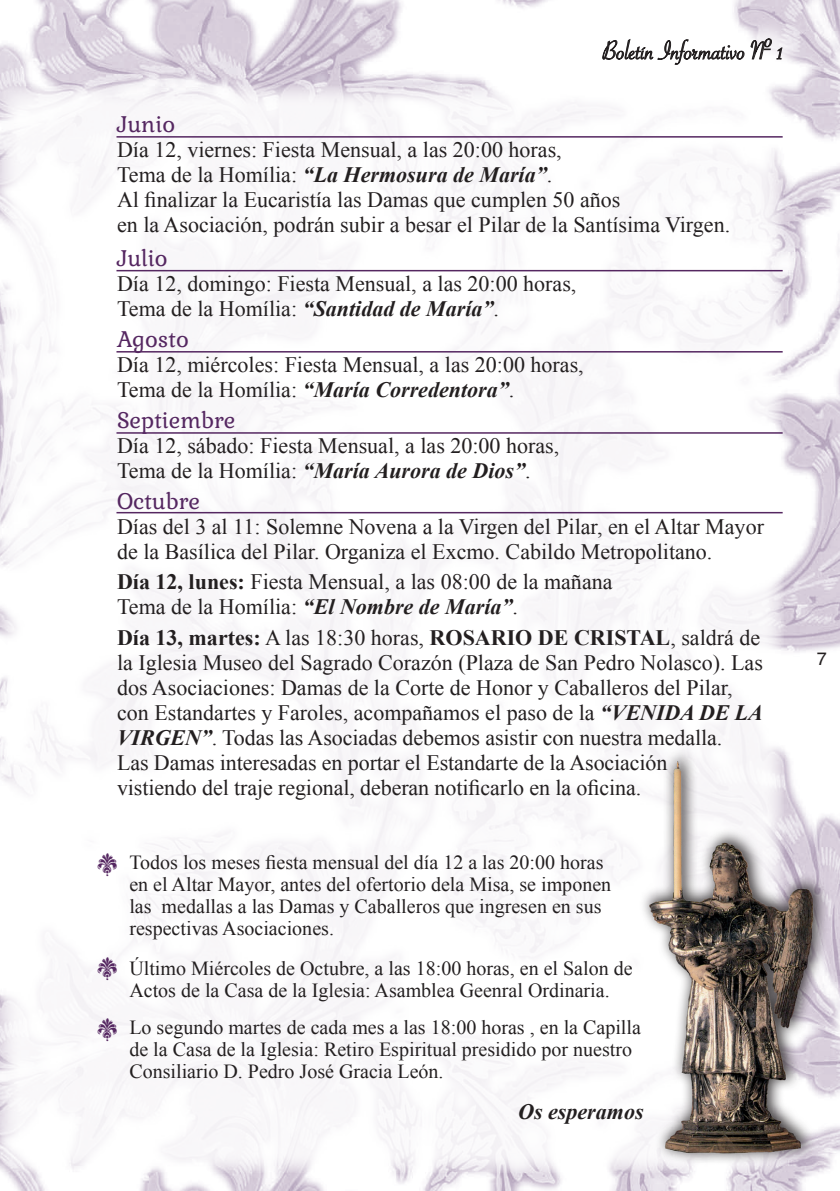
<style>
.page{position:relative;width:840px;height:1191px;background:#fff}
.page>*{position:absolute;margin:0;border:0;box-sizing:border-box;transform-origin:0 0}
.t1{font:28px "Savoye Let Plain";color:#231f20}
.t2{font:22px/25px "Times New Roman";color:#231f20}
.t3{font:italic 700 22px "Times New Roman";color:#231f20}
.t4{font:20px/22px "Times New Roman";color:#231f20}
.t5{font:18px "Helvetica";color:#231f20}
.s1{font-family:"Gabriela";color:#552761}
.s2{font-weight:700;font-style:italic}
.s3{font-weight:700}
</style>
<div class="page">
<img style="left:0;top:0;width:839px;height:1191px">
<div style="left:581px;top:17px;width:221px;height:69px;background:#fff;opacity:.75"></div>
<svg style="left:601px;top:29px;width:181px;height:50px"></svg>
<div style="left:0;top:85px;width:782px;height:1087px;background:#fff"></div>
<img style="left:627px;top:738px;width:212px;height:435px">
<hr style="left:116px;top:136px;width:666px;height:2px;background:#552761">
<hr style="left:116px;top:270px;width:666px;height:1px;background:#552761">
<hr style="left:116px;top:351px;width:666px;height:1px;background:#552761">
<hr style="left:116px;top:432px;width:666px;height:2px;background:#552761">
<hr style="left:116px;top:512px;width:666px;height:1px;background:#552761">
<svg style="left:98px;top:1018px;width:19px;height:19px"></svg>
<svg style="left:102px;top:960px;width:11px;height:19px"></svg>
<p class="t1" style="left:602px;top:32px;width:182px">Boletín Informativo Nº 1</p>
<p class="t2" style="left:117px;top:112px;width:614px"><span class="s1">Junio<br></span>Día 12, viernes: Fiesta Mensual, a las 20:00 horas,<br>Tema de la Homília: <span class="s2">“La Hermosura de María”</span>.<br>Al finalizar la Eucaristía las Damas que cumplen 50 años<br>en la Asociación, podrán subir a besar el Pilar de la Santísima Virgen.</p>
<p class="t2" style="left:117px;top:246px;width:460px"><span class="s1">Julio<br></span>Día 12, domingo: Fiesta Mensual, a las 20:00 horas,<br>Tema de la Homília: <span class="s2">“Santidad de María”</span>.</p>
<p class="t2" style="left:117px;top:327px;width:468px"><span class="s1">Agosto<br></span>Día 12, miércoles: Fiesta Mensual, a las 20:00 horas,<br>Tema de la Homília: <span class="s2">“María Corredentora”</span>.</p>
<p class="t2" style="left:117px;top:407px;width:443px"><span class="s1">Septiembre<br></span>Día 12, sábado: Fiesta Mensual, a las 20:00 horas,<br>Tema de la Homília: <span class="s2">“María Aurora de Dios”</span>.</p>
<p class="t2" style="left:117px;top:488px;width:648px"><span class="s1">Octubre<br></span>Días del 3 al 11: Solemne Novena a la Virgen del Pilar, en el Altar Mayor de la Basílica del Pilar. Organiza el Excmo. Cabildo Metropolitano.</p>
<p class="t2" style="left:117px;top:569px;width:496px"><span class="s3">Día 12, lunes:</span> Fiesta Mensual, a las 08:00 de la mañana<br>Tema de la Homília: <span class="s2">“El Nombre de María”</span>.</p>
<p class="t2" style="left:117px;top:624px;width:647px"><span class="s3">Día 13, martes:</span> A las 18:30 horas, <span class="s3">ROSARIO DE CRISTAL</span>, saldrá de la Iglesia Museo del Sagrado Corazón (Plaza de San Pedro Nolasco). Las dos Asociaciones: Damas de la Corte de Honor y Caballeros del Pilar, con Estandartes y Faroles, acompañamos el paso de la <span class="s2">“VENIDA DE LA VIRGEN”</span>. Todas las Asociadas debemos asistir con nuestra medalla.<br>Las Damas interesadas en portar el Estandarte de la Asociación<br>vistiendo del traje regional, deberan notificarlo en la oficina.</p>
<p class="t4" style="left:129px;top:850px;width:483px">Todos los meses fiesta mensual del día 12 a las 20:00 horas en el Altar Mayor, antes del ofertorio dela Misa, se imponen las medallas a las Damas y Caballeros que ingresen en sus respectivas Asociaciones.</p>
<p class="t4" style="left:129px;top:956px;width:504px">Último Miércoles de Octubre, a las 18:00 horas, en el Salon de<br>Actos de la Casa de la Iglesia: Asamblea Geenral Ordinaria.</p>
<p class="t4" style="left:129px;top:1016px;width:513px">Lo segundo martes de cada mes a las 18:00 horas , en la Capilla de la Casa de la Iglesia: Retiro Espiritual presidido por nuestro<br>Consiliario D. Pedro José Gracia León.</p>
<p class="t3" style="left:518px;top:1096px;width:127px">Os esperamos</p>
<p class="t5" style="left:816px;top:648px;width:12px">7</p>
</div>
